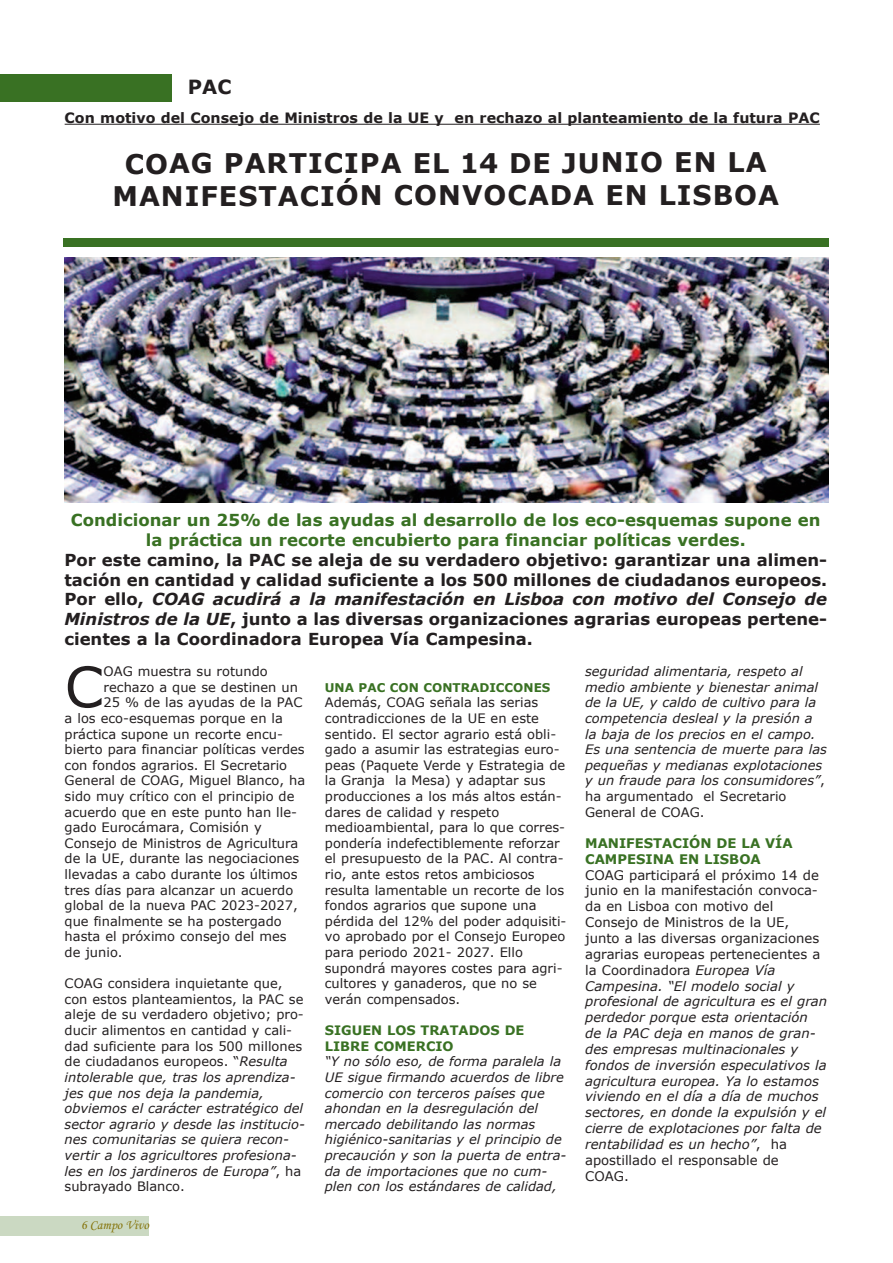
<style>
.page{position:relative;width:893px;height:1263px;background:#fff}
.page>*{position:absolute;margin:0;border:0;box-sizing:border-box;transform-origin:0 0}
.t1{font:55.95px "Verdana";color:#231f20}
.t2{font:700 27px/32.4px "Verdana";letter-spacing:.03em;color:#231f20;text-align:center}
.t3{font:700 19.5px "Verdana";color:#231f20}
.t4{font:700 16.5px/19.8px "Verdana";color:#231f20;text-align:justify}
.t5{font:700 16.5px/19.8px "Verdana";color:#397123;text-align:center}
.t6{font:700 14.25px "Verdana";color:#231f20}
.t7{font:13.5px "Monotype Corsiva";color:#86750c}
.t8{font:italic 13.2px/15.9px "Verdana";color:#231f20}
.t9{font:700 13.2px/15.9px "Verdana";color:#397123}
.t10{font:13.05px/15.6px "Verdana";color:#231f20}
.t11{font:italic 13.05px/15.6px "Verdana";color:#231f20}
.t12{font:700 13.05px/15.6px "Verdana";color:#397123}
.t13{font:700 12px "Verdana";color:#397123}
.s1{font-style:italic}
.s2{font-style:normal}
</style>
<div class="page">
<div style="left:0;top:1216px;width:149px;height:19px;background:#cbd9c2"></div>
<div style="left:0;top:74px;width:172px;height:27px;background:#397123"></div>
<div style="left:63px;top:238px;width:766px;height:8px;background:#397123"></div>
<img style="left:65px;top:257px;width:763px;height:245px">
<hr style="left:65px;top:124px;width:755px;height:1px;background:#231f20">
<h3 class="t3" style="left:188px;top:74px;width:45px">PAC</h3>
<p class="t6" style="left:65px;top:108px;width:757px">Con motivo del Consejo de Ministros de la UE y en rechazo al planteamiento de la futura PAC</p>
<h2 class="t2" style="left:113px;top:146px;width:668px">COAG PARTICIPA EL 14 DE JUNIO EN LA<br>MANIfESTACIÓN CONVOCADA EN LISBOA</h2>
<p class="t5" style="left:71px;top:510px;width:751px">Condicionar un 25% de las ayudas al desarrollo de los eco-esquemas supone en la práctica un recorte encubierto para financiar políticas verdes.</p>
<p class="t4" style="left:64px;top:549px;width:764px">Por este camino, la PAC se aleja de su verdadero objetivo: garantizar una alimen&shy;tación en cantidad y calidad suficiente a los 500 millones de ciudadanos europeos.<br>Por ello, <span class="s1">COAG acudirá a la manifestación en Lisboa con motivo del Consejo de Ministros de la UE</span>, junto a las diversas organizaciones agrarias europeas pertene&shy;cientes a la Coordinadora Europea Vía Campesina.</p>
<h1 class="t1" style="left:65px;top:651px;width:41px">C</h1>
<p class="t10" style="left:104px;top:663px;width:165px">OAG muestra su rotundo</p>
<p class="t11" style="left:585px;top:663px;width:243px">seguridad alimentaria, respeto al medio ambiente y bienestar animal de la UE, y caldo de cultivo para la competencia desleal y la presión a la baja de los precios en el campo.<br>Es una sentencia de muerte para las pequeñas y medianas explotaciones y un fraude para los consumidores”<span class="s2">, ha argumentado el Secretario<br>General de COAG.</span></p>
<p class="t9" style="left:585px;top:835px;width:209px">MANIfESTACIÓN DE LA VÍA<br>CAMPESINA EN LISBOA</p>
<p class="t8" style="left:585px;top:866px;width:244px"><span class="s2">COAG participará el próximo 14 de junio en la manifestación convoca&shy;da en Lisboa con motivo del<br>Consejo de Ministros de la UE,<br>junto a las diversas organizaciones agrarias europeas pertenecientes a la Coordinadora</span> Europea Vía<br>Campesina. “El modelo social y profesional de agricultura es el gran perdedor porque esta orientación<br>de la PAC deja en manos de gran&shy;des empresas multinacionales y fondos de inversión especulativos la agricultura europea. Ya lo estamos viviendo en el día a día de muchos sectores, en donde la expulsión y el cierre de explotaciones por falta de rentabilidad es un hecho”<span class="s2">, ha apostillado el responsable de<br>COAG.</span></p>
<p class="t10" style="left:104px;top:679px;width:196px">rechazo a que se destinen un</p>
<p class="t10" style="left:104px;top:694px;width:200px">25 % de las ayudas de la PAC</p>
<p class="t10" style="left:65px;top:710px;width:220px">a los eco-esquemas porque en la</p>
<p class="t10" style="left:65px;top:725px;width:220px">práctica supone un recorte encu-</p>
<p class="t10" style="left:65px;top:741px;width:241px">bierto para financiar políticas verdes</p>
<p class="t10" style="left:65px;top:757px;width:224px">con fondos agrarios. El Secretario</p>
<p class="t10" style="left:65px;top:772px;width:242px">General de COAG, Miguel Blanco, ha</p>
<p class="t10" style="left:65px;top:788px;width:231px">sido muy crítico con el principio de</p>
<p class="t10" style="left:65px;top:803px;width:234px">acuerdo que en este punto han lle-</p>
<p class="t10" style="left:65px;top:819px;width:199px">gado Eurocámara, Comisión y</p>
<p class="t10" style="left:65px;top:835px;width:235px">Consejo de Ministros de Agricultura</p>
<p class="t10" style="left:65px;top:850px;width:236px">de la UE, durante las negociaciones</p>
<p class="t10" style="left:65px;top:866px;width:234px">llevadas a cabo durante los últimos</p>
<p class="t10" style="left:65px;top:881px;width:230px">tres días para alcanzar un acuerdo</p>
<p class="t10" style="left:65px;top:897px;width:235px">global de la nueva PAC 2023-2027,</p>
<p class="t10" style="left:65px;top:913px;width:219px">que finalmente se ha postergado</p>
<p class="t10" style="left:65px;top:928px;width:223px">hasta el próximo consejo del mes</p>
<p class="t10" style="left:65px;top:944px;width:59px">de junio.</p>
<p class="t11" style="left:65px;top:975px;width:242px"><span class="s2">COAG considera inquietante que, con estos planteamientos, la PAC se aleje de su verdadero objetivo; pro&shy;ducir alimentos en cantidad y cali&shy;dad suficiente para los 500 millones de ciudadanos europeos. “</span>Resulta intolerable que, tras los aprendiza&shy;jes que nos deja la pandemia, obviemos el carácter estratégico del sector agrario y desde las institucio&shy;nes comunitarias se quiera recon&shy;vertir a los agricultores profesiona&shy;les en los jardineros de Europa”<span class="s2">, ha subrayado Blanco.</span></p>
<p class="t13" style="left:325px;top:680px;width:227px">UNA PAC CON CONTRADICCONES</p>
<p class="t10" style="left:325px;top:694px;width:243px">Además, COAG señala las serias contradicciones de la UE en este sentido. El sector agrario está obli&shy;gado a asumir las estrategias euro&shy;peas (Paquete Verde y Estrategia de la Granja la Mesa) y adaptar sus producciones a los más altos están&shy;dares de calidad y respeto medioambiental, para lo que corres&shy;pondería indefectiblemente reforzar el presupuesto de la PAC. Al contra&shy;rio, ante estos retos ambiciosos resulta lamentable un recorte de los fondos agrarios que supone una pérdida del 12% del poder adquisiti&shy;vo aprobado por el Consejo Europeo para periodo 2021- 2027. Ello supondrá mayores costes para agri&shy;cultores y ganaderos, que no se verán compensados.</p>
<p class="t12" style="left:325px;top:1022px;width:201px">SIGUEN LOS TRATADOS DE<br>LIBRE COMERCIO</p>
<p class="t11" style="left:325px;top:1053px;width:243px">“Y no sólo eso, de forma paralela la UE sigue firmando acuerdos de libre comercio con terceros países que ahondan en la desregulación del mercado debilitando las normas higiénico-sanitarias y el principio de precaución y son la puerta de entra&shy;da de importaciones que no cum&shy;plen con los estándares de calidad,</p>
<p class="t7" style="left:81px;top:1216px;width:70px">6 Campo Vivo</p>
</div>
